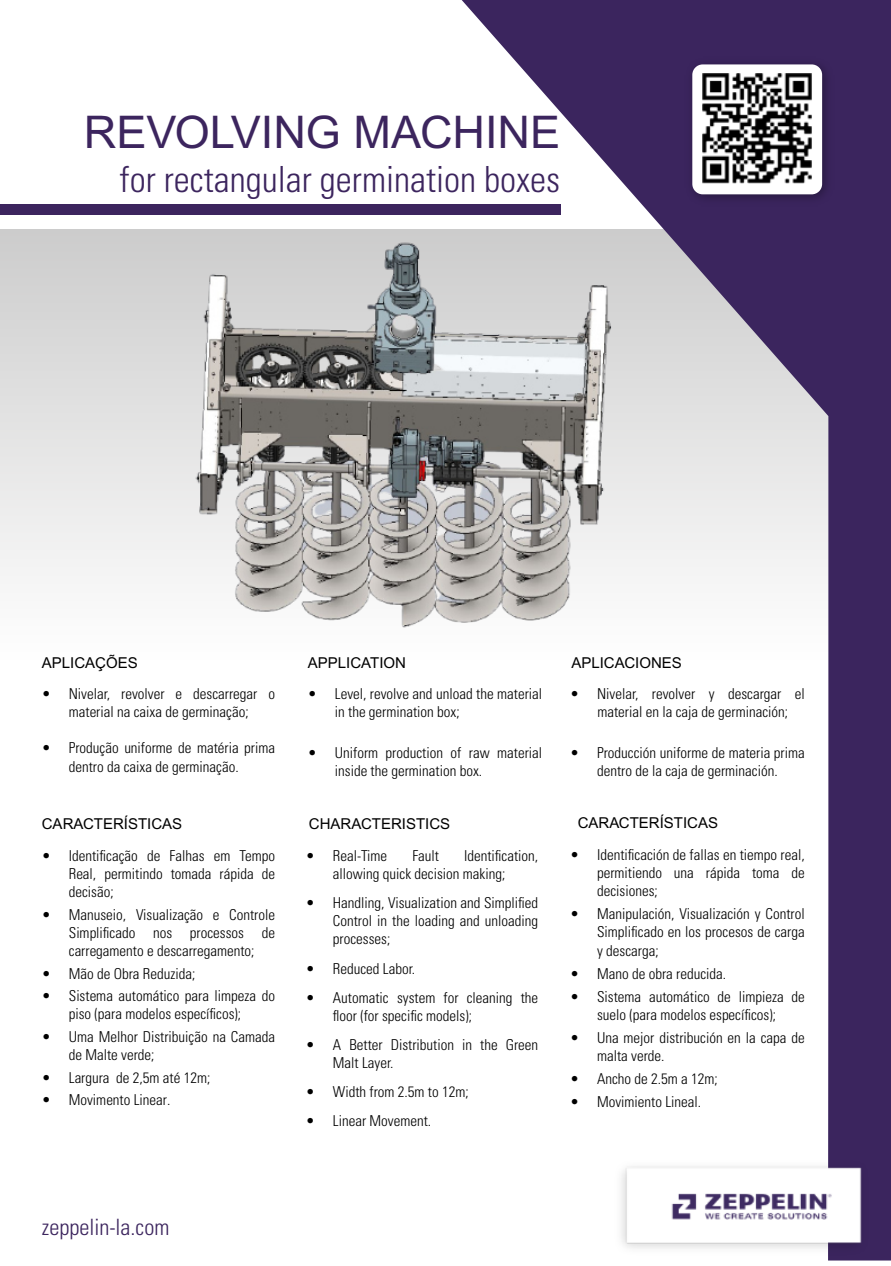
<style>
.page{position:relative;width:891px;height:1266px;background:#fff}
.page>*{position:absolute;margin:0;border:0;box-sizing:border-box;transform-origin:0 0}
.t1{font:45px "Arial";color:#3c255e}
.t2{font:300 condensed 36px "Univers";color:#3c255e}
.t3{font:300 condensed 22.5px "Univers";color:#3c255e}
.t4{font:300 condensed 15px/18px "Univers";color:#000}
.t5{font:15px "Arial";color:#000}
</style>
<div class="page">
<div style="left:0;top:230px;width:863px;height:431px;background:linear-gradient(to bottom,#ccc,#fffefe)"></div>
<svg style="left:436px;top:0;width:455px;height:1150px"></svg>
<div style="left:0;top:204px;width:560px;height:11px;background:#3c255e"></div>
<img style="left:684px;top:56px;width:151px;height:151px">
<div style="left:692px;top:64px;width:130px;height:130px;background:#fff;border-radius:10px"></div>
<img style="left:702px;top:74px;width:110px;height:110px">
<img style="left:621px;top:1150px;width:270px;height:111px">
<img style="left:173px;top:238px;width:456px;height:395px">
<h1 class="t1" style="left:84px;top:115px;width:478px">REVOLVING MACHINE</h1>
<h2 class="t2" style="left:120px;top:166px;width:442px">for rectangular germination boxes</h2>
<p class="t5" style="left:42px;top:656px;width:97px">APLICAÇÕES</p>
<p class="t5" style="left:308px;top:656px;width:100px">APPLICATION</p>
<p class="t5" style="left:571px;top:656px;width:112px">APLICACIONES</p>
<p class="t4" style="left:42px;top:686px;width:235px;text-align:center">• Nivelar, revolver e descarregar o material na caixa de germinação;</p>
<p class="t4" style="left:69px;top:740px;width:208px;text-indent:-27px">• Produção uniforme de matéria prima dentro da caixa de germinação.</p>
<p class="t5" style="left:42px;top:817px;width:142px">CARACTERÍSTICAS</p>
<p class="t4" style="left:69px;top:848px;width:208px;text-align:justify;text-indent:-27px">• Identificação de Falhas em Tempo Real, permitindo tomada rápida de decisão;</p>
<p class="t4" style="left:69px;top:906px;width:208px;text-align:justify;text-indent:-27px">• Manuseio, Visualização e Controle Simplificado nos processos de carregamento e descarregamento;</p>
<p class="t4" style="left:42px;top:965px;width:155px">• Mão de Obra Reduzida;</p>
<p class="t4" style="left:42px;top:988px;width:235px;text-align:center">• Sistema automático para limpeza do piso (para modelos específicos);</p>
<p class="t4" style="left:69px;top:1028px;width:208px;text-indent:-27px">• Uma Melhor Distribuição na Camada de Malte verde;</p>
<p class="t4" style="left:42px;top:1069px;width:170px">• Largura de 2,5m até 12m;</p>
<p class="t4" style="left:42px;top:1092px;width:130px">• Movimento Linear.</p>
<p class="t4" style="left:335px;top:686px;width:209px;text-indent:-27px">• Level, revolve and unload the material in the germination box;</p>
<p class="t4" style="left:335px;top:744px;width:209px;text-indent:-27px">• Uniform production of raw material inside the germination box.</p>
<p class="t4" style="left:597px;top:686px;width:209px;text-indent:-27px">• Nivelar, revolver y descargar el material en la caja de germinación;</p>
<p class="t4" style="left:570px;top:744px;width:236px;text-align:center">• Producción uniforme de materia prima dentro de la caja de germinación.</p>
<p class="t5" style="left:309px;top:818px;width:143px">CHARACTERISTICS</p>
<p class="t5" style="left:578px;top:816px;width:142px">CARACTERÍSTICAS</p>
<p class="t4" style="left:597px;top:846px;width:209px;text-align:justify;text-indent:-27px">• Identificación de fallas en tiempo real, permitiendo una rápida toma de decisiones;</p>
<p class="t4" style="left:597px;top:905px;width:209px;text-align:justify;text-indent:-27px">• Manipulación, Visualización y Control Simplificado en los procesos de carga y descarga;</p>
<p class="t4" style="left:570px;top:965px;width:158px">• Mano de obra reducida.</p>
<p class="t4" style="left:570px;top:988px;width:236px;text-align:center">• Sistema automático de limpieza de suelo (para modelos específicos);</p>
<p class="t4" style="left:597px;top:1029px;width:209px;text-indent:-27px">• Una mejor distribución en la capa de malta verde.</p>
<p class="t4" style="left:570px;top:1070px;width:149px">• Ancho de 2.5m a 12m;</p>
<p class="t4" style="left:570px;top:1093px;width:133px">• Movimiento Lineal.</p>
<p class="t4" style="left:333px;top:847px;width:207px;text-indent:131px">Identification, allowing quick decision making;</p>
<p class="t4" style="left:333px;top:894px;width:207px;text-align:justify;text-indent:-27px">• Handling, Visualization and Simplified Control in the loading and unloading processes;</p>
<p class="t4" style="left:306px;top:960px;width:111px">• Reduced Labor.</p>
<p class="t4" style="left:333px;top:989px;width:207px;text-indent:-27px">• Automatic system for cleaning the floor (for specific models);</p>
<p class="t4" style="left:333px;top:1036px;width:207px;text-indent:-27px">• A Better Distribution in the Green<br>Malt Layer.</p>
<p class="t4" style="left:306px;top:1083px;width:164px">• Width from 2.5m to 12m;</p>
<p class="t4" style="left:306px;top:1112px;width:127px">• Linear Movement.</p>
<p class="t4" style="left:306px;top:847px;width:83px">• Real-Time</p>
<p class="t4" style="left:412px;top:847px;width:28px">Fault</p>
<h3 class="t3" style="left:42px;top:1218px;width:129px">zeppelin-la.com</h3>
</div>
